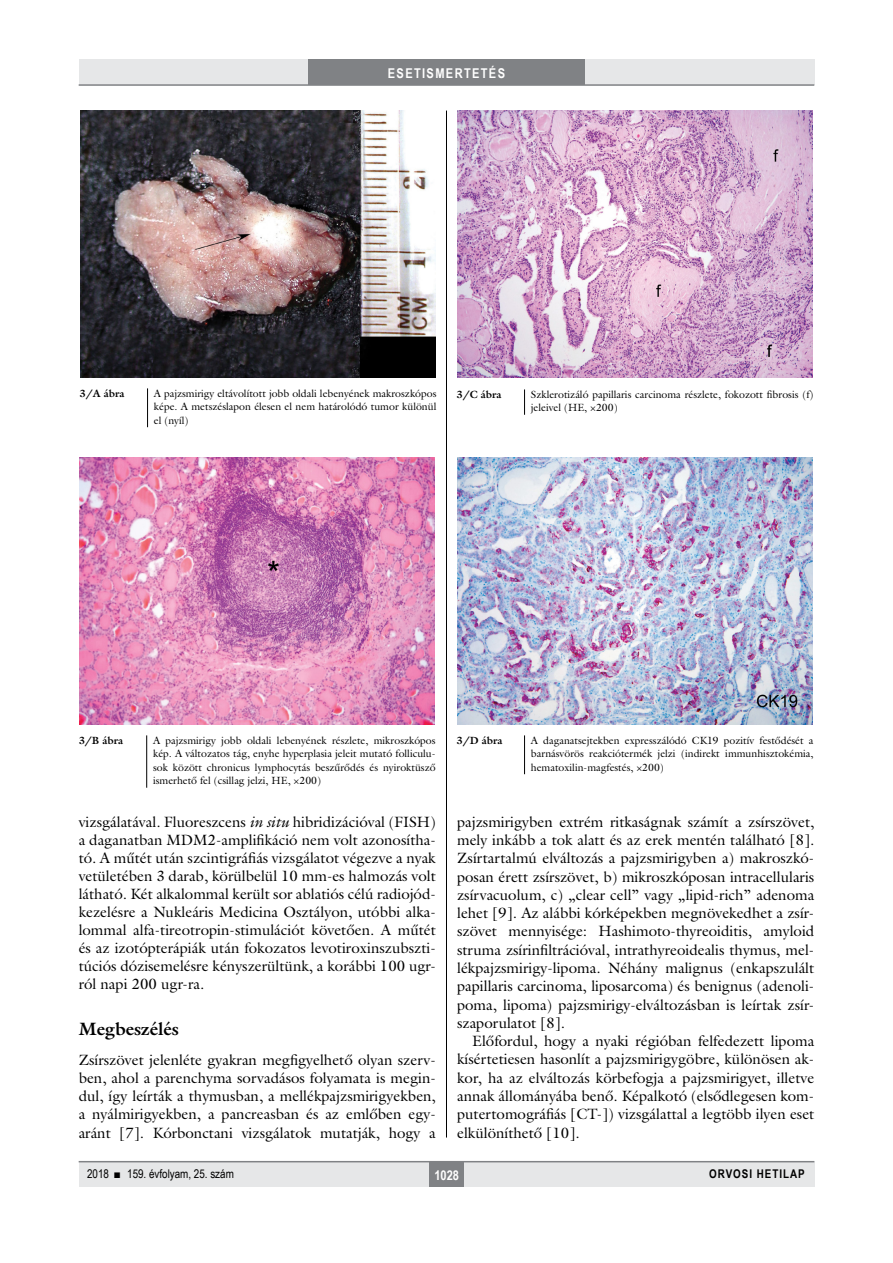
<style>
.page{position:relative;width:893px;height:1263px;background:#fff}
.page>*{position:absolute;margin:0;border:0;box-sizing:border-box;transform-origin:0 0}
.alcimbold{font:700 18px "Galliard Reg";color:#000}
.Body_tompa{font:15px/18.3px "Galliard Reg";color:#000}
.Body_Text{font:15px/18.1px "Galliard Reg";color:#000;text-align:justify}
.t1{font:700 13.5px "Arial Narrow";letter-spacing:.1em;color:#fff}
.t2{font:12px "Arial Narrow";color:#000}
.t3{font:700 12px "Arial Narrow";letter-spacing:.08em;color:#000}
.kepalairas2{font:10.5px/13.5px "Galliard Reg";color:#000;text-align:justify}
.kepalairas1{font:700 10.5px "Galliard Reg";color:#000}
.s1{font-style:italic}
</style>
<div class="page">
<div style="left:79px;top:1161px;width:735px;height:25px;background:#e6e7e8"></div>
<hr style="left:79px;top:1161px;width:735px;height:1px;background:#808285">
<div style="left:430px;top:1161px;width:34px;height:25px;background:#808285"></div>
<div style="left:79px;top:60px;width:735px;height:25px;background:#e6e7e8"></div>
<div style="left:308px;top:60px;width:277px;height:25px;background:#808285"></div>
<hr style="left:79px;top:84px;width:735px;height:2px;background:#808285">
<hr style="left:446px;top:111px;width:1px;height:1026px;background:#000">
<hr style="left:147px;top:388px;width:1px;height:39px;background:#000">
<hr style="left:146px;top:735px;width:1px;height:53px;background:#000">
<svg style="left:524px;top:389px;width:1px;height:26px"></svg>
<img style="left:80px;top:111px;width:356px;height:266px">
<img style="left:79px;top:458px;width:356px;height:266px">
<img style="left:457px;top:111px;width:356px;height:266px">
<hr style="left:524px;top:735px;width:1px;height:39px;background:#000">
<img style="left:457px;top:458px;width:356px;height:266px">
<p class="t1" style="left:388px;top:63px;width:119px">ESETISMERTETÉS</p>
<p class="kepalairas1" style="left:80px;top:386px;width:46px">3/A ábra</p>
<p class="kepalairas2" style="left:154px;top:386px;width:284px">A pajzsmirigy eltávolított jobb oldali lebenyének makroszkópos képe. A metszéslapon élesen el nem határolódó tumor különül el (nyíl)</p>
<p class="kepalairas1" style="left:456px;top:387px;width:47px">3/C ábra</p>
<p class="kepalairas2" style="left:531px;top:387px;width:284px">Szklerotizáló papillaris carcinoma részlete, fokozott fibrosis (f) jeleivel (HE, ×200)</p>
<p class="kepalairas1" style="left:79px;top:733px;width:46px">3/B ábra</p>
<p class="kepalairas2" style="left:153px;top:733px;width:284px">A pajzsmirigy jobb oldali lebenyének részlete, mikroszkópos kép. A változatos tág, enyhe hyperplasia jeleit mutató folliculu&shy;sok között chronicus lymphocytás beszűrődés és nyiroktüsző ismerhető fel (csillag jelzi, HE, ×200)</p>
<p class="Body_Text" style="left:79px;top:812px;width:359px">vizsgálatával. Fluoreszcens <span class="s1">in situ</span> hibridizációval (FISH) a daganatban MDM2-amplifikáció nem volt azonosítha&shy;tó. A műtét után szcintigráfiás vizsgálatot végezve a nyak vetületében 3 darab, körülbelül 10 mm-es halmozás volt látható. Két alkalommal került sor ablatiós célú radiojód&shy;kezelésre a Nukleáris Medicina Osztályon, utóbbi alka&shy;lommal alfa-tireotropin-stimulációt követően. A műtét és az izotópterápiák után fokozatos levotiroxinszubszti&shy;túciós dózisemelésre kényszerültünk, a korábbi 100 ugr&shy;ról napi 200 ugr-ra.</p>
<p class="alcimbold" style="left:79px;top:1017px;width:102px">Megbeszélés</p>
<p class="Body_tompa" style="left:79px;top:1051px;width:359px">Zsírszövet jelenléte gyakran megfigyelhető olyan szerv&shy;ben, ahol a parenchyma sorvadásos folyamata is megin&shy;dul, így leírták a thymusban, a mellékpajzsmirigyekben, a nyálmirigyekben, a pancreasban és az emlőben egy&shy;aránt [7]. Kórbonctani vizsgálatok mutatják, hogy a</p>
<p class="kepalairas1" style="left:456px;top:733px;width:47px">3/D ábra</p>
<p class="kepalairas2" style="left:531px;top:733px;width:284px">A daganatsejtekben expresszálódó CK19 pozitív festődését a barnásvörös reakciótermék jelzi (indirekt immunhisztokémia, hematoxilin-magfestés, ×200)</p>
<p class="Body_tompa" style="left:457px;top:812px;width:359px;text-align:justify">pajzsmirigyben extrém ritkaságnak számít a zsírszövet, mely inkább a tok alatt és az erek mentén található [8].<br>Zsírtartalmú elváltozás a pajzsmirigyben a) makroszkó&shy;posan érett zsírszövet, b) mikroszkóposan intracellularis zsírvacuolum, c) „clear cell” vagy „lipid-rich” adenoma lehet [9]. Az alábbi kórképekben megnövekedhet a zsír&shy;szövet mennyisége: Hashimoto-thyreoiditis, amyloid struma zsírinfiltrációval, intrathyreoidealis thymus, mel&shy;lékpajzsmirigy-lipoma. Néhány malignus (enkapszulált papillaris carcinoma, liposarcoma) és benignus (adenoli&shy;poma, lipoma) pajzsmirigy-elváltozásban is leírtak zsír&shy;szaporulatot [8].</p>
<p class="Body_Text" style="left:457px;top:1032px;width:359px;text-indent:15px">Előfordul, hogy a nyaki régióban felfedezett lipoma kísértetiesen hasonlít a pajzsmirigygöbre, különösen ak&shy;kor, ha az elváltozás körbefogja a pajzsmirigyet, illetve annak állományába benő. Képalkotó (elsődlegesen kom&shy;putertomográfiás [CT-]) vizsgálattal a legtöbb ilyen eset elkülöníthető [10].</p>
<p class="t2" style="left:87px;top:1165px;width:148px">2018 ■ 159. évfolyam, 25. szám</p>
<p class="t1" style="left:434px;top:1165px;width:26px">1028</p>
<p class="t3" style="left:709px;top:1165px;width:97px">ORVOSI HETILAP</p>
</div>
